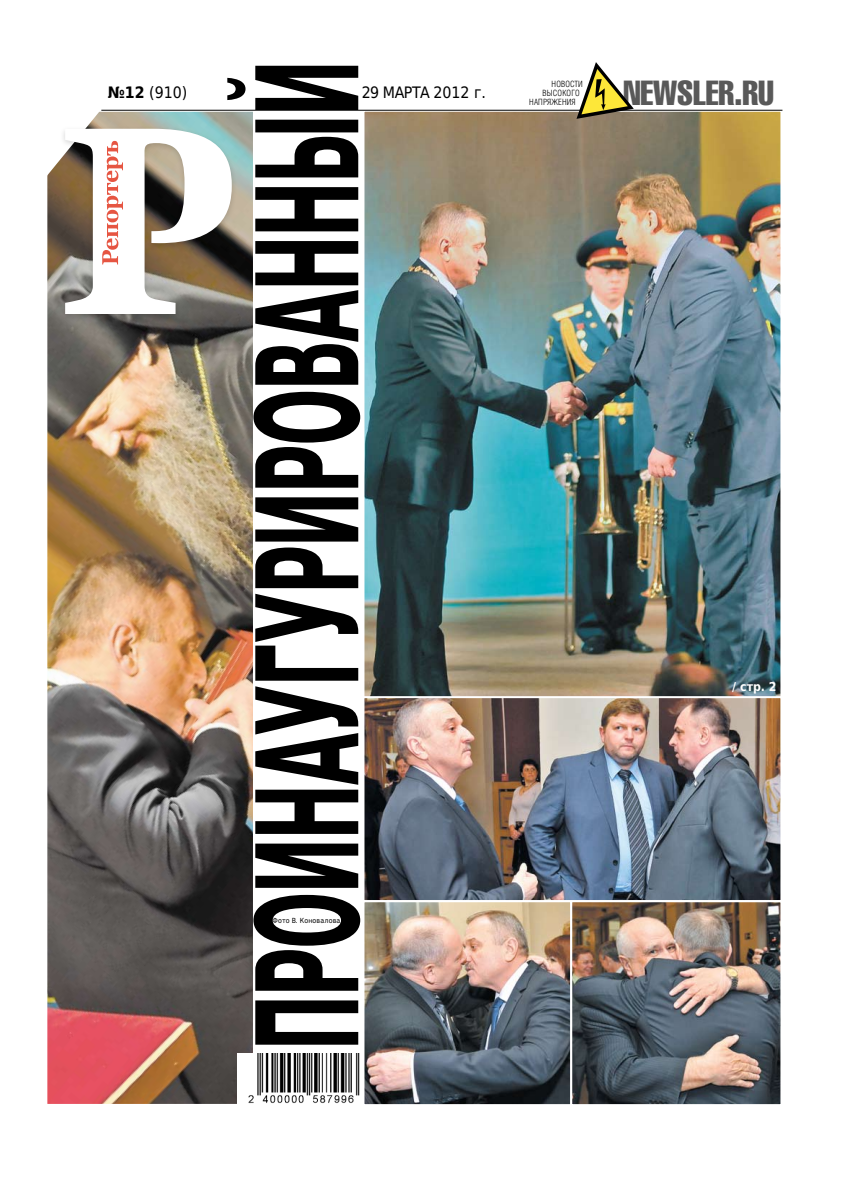
<style>
.page{position:relative;width:842px;height:1191px;background:#fff}
.page>*{position:absolute;margin:0;border:0;box-sizing:border-box;transform-origin:0 0}
.t1{font:34.2px "Helios Compressed";color:#595959}
.t2{font:15.8px "DejaVu Sans Condensed";letter-spacing:-.015em;color:#000}
.t3{font:700 12.3px "DejaVu Sans Condensed";color:#fff}
.t4{font:300 8.6px "Helios Cond";letter-spacing:.015em;color:#000}
.t5{font:7px "DejaVu Sans Condensed";letter-spacing:.02em;color:#000}
.s1{font-weight:700}
</style>
<div class="page">
<img style="left:48px;top:113px;width:204px;height:990px">
<img style="left:365px;top:113px;width:414px;height:583px">
<div style="left:59px;top:126px;width:178px;height:196px;background:#000;opacity:.15"></div>
<svg style="left:65px;top:129px;width:162px;height:185px"></svg>
<hr style="left:101px;top:110px;width:681px;height:1px;background:#000">
<svg style="left:576px;top:62px;width:58px;height:57px"></svg>
<img style="left:365px;top:699px;width:414px;height:404px">
<div style="left:362px;top:900px;width:210px;height:206px;border:2px solid #fff"></div>
<div style="left:570px;top:900px;width:212px;height:206px;border:2px solid #fff"></div>
<div style="left:362px;top:696px;width:420px;height:206px;border:2px solid #fff"></div>
<svg style="left:227px;top:66px;width:133px;height:978px"></svg>
<img style="left:238px;top:1053px;width:126px;height:53px">
<h2 class="t2" style="left:108px;top:79px;width:81px"><span class="s1">№12</span> (910)</h2>
<h1 class="t1" style="left:623px;top:75px;width:152px">NEWSLER.RU</h1>
<p class="t4" style="left:552px;top:79px;width:33px">Новости</p>
<p class="t4" style="left:543px;top:88px;width:39px">высокого</p>
<p class="t4" style="left:529px;top:97px;width:48px">напряжения</p>
<h2 class="t2" style="left:362px;top:79px;width:126px">29 марта 2012 г.</h2>
<p class="t5" style="left:272px;top:914px;width:71px">Фото В. Коновалова.</p>
<h3 class="t3" style="left:732px;top:676px;width:46px">/ стр. 2</h3>
</div>
